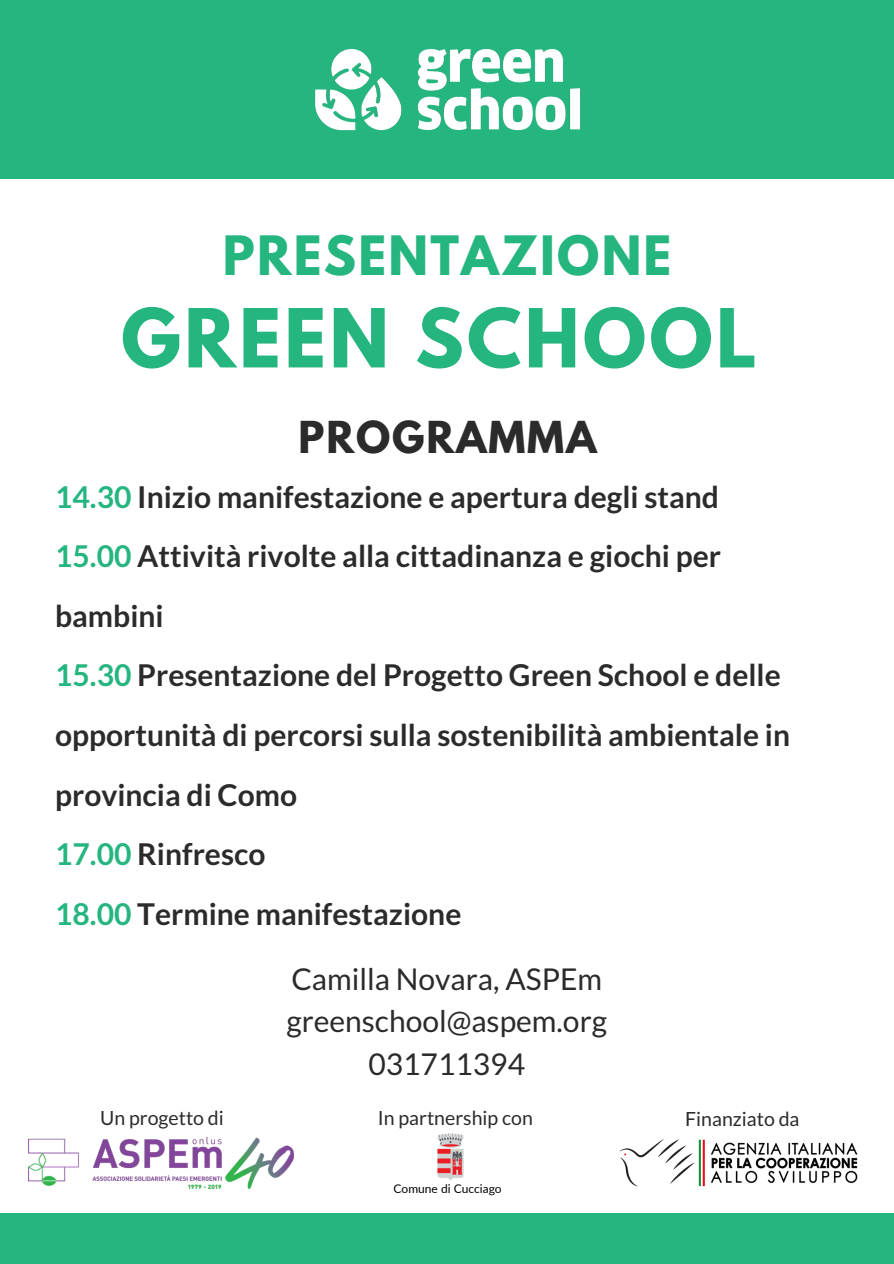
<style>
.page{position:relative;width:894px;height:1264px;background:#fff}
.page>*{position:absolute;margin:0;border:0;box-sizing:border-box;transform-origin:0 0}
.t1{font:700 72px "League Spartan";letter-spacing:.045em;color:#25b57f}
.t2{font:700 48px "League Spartan";letter-spacing:.045em;color:#25b57f}
.t3{font:700 39px "League Spartan";letter-spacing:.045em;color:#2b2b2b}
.t4{font:700 30px/59.6px "Lato";color:#2b2b2b}
.t5{font:30px/42.8px "Lato";color:#2b2b2b;text-align:center}
.t6{font:19.5px "Lato";color:#2b2b2b}
.t7{font:12px "Lato";color:#000}
.s1{color:#25b57f}
</style>
<div class="page">
<div style="left:0;top:0;width:893px;height:178px;background:#25b57f"></div>
<img style="left:314px;top:49px;width:267px;height:82px">
<div style="left:0;top:1213px;width:893px;height:50px;background:#25b57f"></div>
<img style="left:29px;top:1137px;width:264px;height:51px">
<img style="left:620px;top:1139px;width:238px;height:48px">
<img style="left:437px;top:1133px;width:26px;height:47px">
<h2 class="t2" style="left:223px;top:231px;width:450px">PRESENTAZIONE</h2>
<h1 class="t1" style="left:121px;top:302px;width:637px">GREEN SCHOOL</h1>
<h3 class="t3" style="left:298px;top:417px;width:299px">PROGRAMMA</h3>
<p class="t4" style="left:55px;top:466px;width:736px"><span class="s1">14.30</span> Inizio manifestazione e apertura degli stand <span class="s1">15.00</span> Attività rivolte alla cittadinanza e giochi per bambini<br><span class="s1">15.30</span> Presentazione del Progetto Green School e delle opportunità di percorsi sulla sostenibilità ambientale in provincia di Como<br><span class="s1">17.00</span> Rinfresco<br><span class="s1">18.00</span> Termine manifestazione</p>
<p class="t5" style="left:286px;top:956px;width:322px">Camilla Novara, ASPEm greenschool@aspem.org<br>031711394</p>
<p class="t6" style="left:100px;top:1105px;width:125px">Un progetto di</p>
<p class="t6" style="left:378px;top:1105px;width:156px">In partnership con</p>
<p class="t6" style="left:685px;top:1106px;width:116px">Finanziato da</p>
<p class="t7" style="left:393px;top:1180px;width:110px">Comune di Cucciago</p>
</div>
